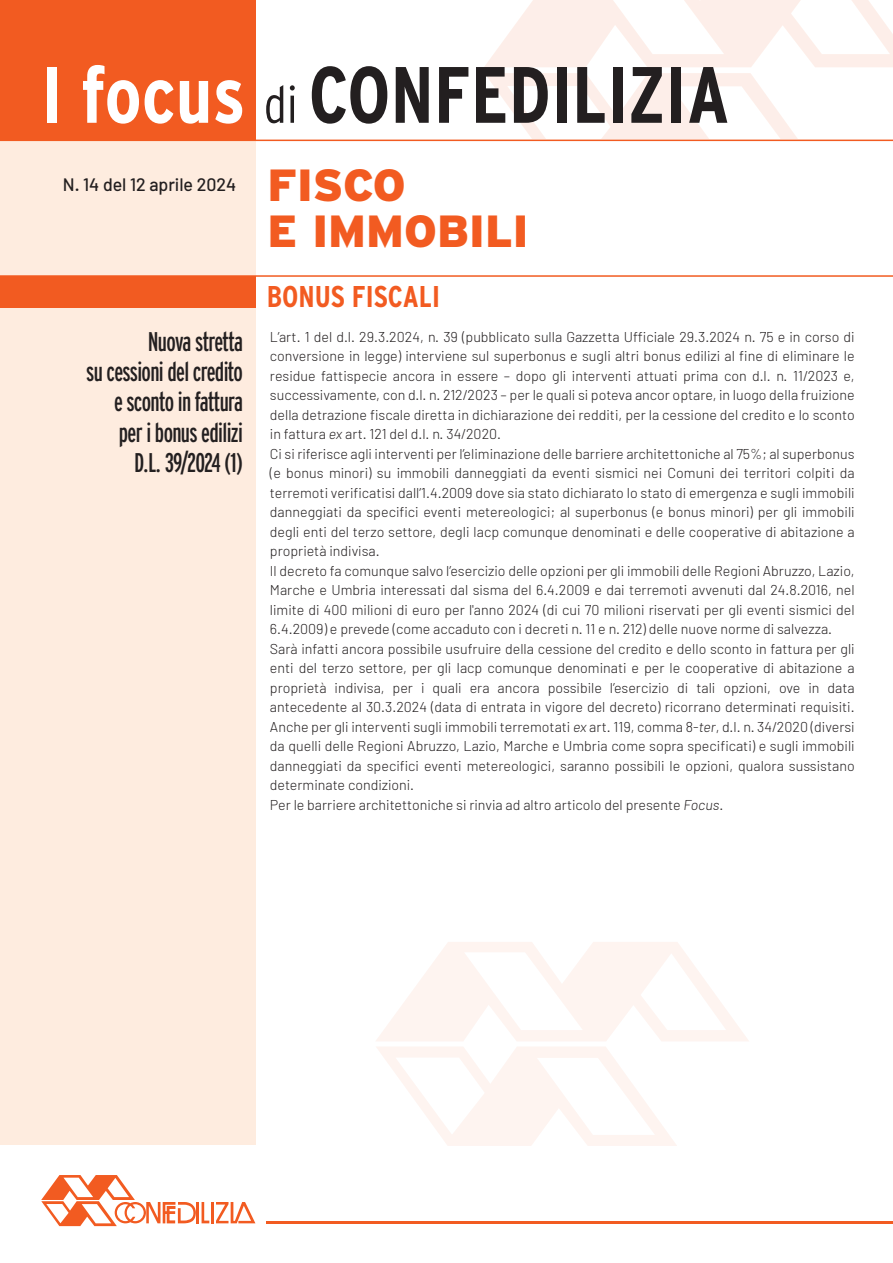
<style>
.page{position:relative;width:893px;height:1263px;background:#fff}
.page>*{position:absolute;margin:0;border:0;box-sizing:border-box;transform-origin:0 0}
.t1{font:700 condensed 79.65px "Interstate";color:#231f20}
.t2{font:900 45px/45.5px "Interstate";color:#f25b21}
.t3{font:700 condensed 30px "Interstate";color:#f25b21}
.t4{font:extra-condensed 27px/30.5px "Interstate";letter-spacing:-.025em;color:#231f20;text-align:right}
.t5{font:500 18px "Barlow";color:#231f20}
.t6{font:300 14.25px/19.5px "Barlow";color:#231f20}
.s1{color:#fff}
.s2{font-weight:300;font-size:51.75px}
.s3{font-style:italic}
</style>
<div class="page">
<div style="left:0;top:0;width:255px;height:1144px;background:#feecdf"></div>
<hr style="left:267px;top:1221px;width:626px;height:2px;background:#f25b21">
<hr style="left:196px;top:1202px;width:3px;height:21px;background:#f25b21">
<svg style="left:202px;top:1202px;width:7px;height:21px"></svg>
<hr style="left:211px;top:1202px;width:3px;height:21px;background:#f25b21">
<svg style="left:216px;top:1202px;width:39px;height:21px"></svg>
<svg style="left:41px;top:1175px;width:155px;height:51px"></svg>
<svg style="left:484px;top:0;width:409px;height:67px"></svg>
<svg style="left:485px;top:73px;width:313px;height:66px"></svg>
<div style="left:0;top:0;width:255px;height:140px;background:#f25b21"></div>
<hr style="left:0;top:140px;width:893px;height:1px;background:#f25b21">
<hr style="left:0;top:275px;width:893px;height:2px;background:#f25b21">
<div style="left:0;top:276px;width:255px;height:31px;background:#f25b21"></div>
<svg style="left:376px;top:942px;width:373px;height:204px"></svg>
<h1 class="t1" style="left:41px;top:50px;width:690px"><span class="s1">I focus</span> <span class="s2">di</span> CONFEDILIZIA</h1>
<p class="t5" style="left:63px;top:173px;width:175px">N. 14 del 12 aprile 2024</p>
<h3 class="t4" style="left:86px;top:326px;width:158px">Nuova stretta<br>su cessioni del credito e sconto in fattura per i bonus edilizi<br>D.L. 39/2024 (1)</h3>
<h2 class="t2" style="left:267px;top:162px;width:262px">FISCO<br>E IMMOBILI</h2>
<h3 class="t3" style="left:267px;top:280px;width:175px">BONUS FISCALI</h3>
<p class="t6" style="left:270px;top:326px;width:586px">L’art. 1 del d.l. 29.3.2024, n. 39 (pubblicato sulla Gazzetta Ufficiale 29.3.2024 n. 75 e in corso di conversione in legge) interviene sul superbonus e sugli altri bonus edilizi al fine di eliminare le residue fattispecie ancora in essere – dopo gli interventi attuati prima con d.l. n. 11/2023 e, successivamente, con d.l. n. 212/2023 – per le quali si poteva ancor optare, in luogo della fruizione della detrazione fiscale diretta in dichiarazione dei redditi, per la cessione del credito e lo sconto in fattura <span class="s3">ex</span> art. 121 del d.l. n. 34/2020.<br>Ci si riferisce agli interventi per l’eliminazione delle barriere architettoniche al 75%; al superbonus (e bonus minori) su immobili danneggiati da eventi sismici nei Comuni dei territori colpiti da terremoti verificatisi dall’1.4.2009 dove sia stato dichiarato lo stato di emergenza e sugli immobili danneggiati da specifici eventi metereologici; al superbonus (e bonus minori) per gli immobili degli enti del terzo settore, degli Iacp comunque denominati e delle cooperative di abitazione a proprietà indivisa.<br>Il decreto fa comunque salvo l’esercizio delle opzioni per gli immobili delle Regioni Abruzzo, Lazio, Marche e Umbria interessati dal sisma del 6.4.2009 e dai terremoti avvenuti dal 24.8.2016, nel limite di 400 milioni di euro per l'anno 2024 (di cui 70 milioni riservati per gli eventi sismici del 6.4.2009) e prevede (come accaduto con i decreti n. 11 e n. 212) delle nuove norme di salvezza.<br>Sarà infatti ancora possibile usufruire della cessione del credito e dello sconto in fattura per gli enti del terzo settore, per gli Iacp comunque denominati e per le cooperative di abitazione a proprietà indivisa, per i quali era ancora possibile l’esercizio di tali opzioni, ove in data antecedente al 30.3.2024 (data di entrata in vigore del decreto) ricorrano determinati requisiti.<br>Anche per gli interventi sugli immobili terremotati <span class="s3">ex</span> art. 119, comma 8-<span class="s3">ter</span>, d.l. n. 34/2020 (diversi da quelli delle Regioni Abruzzo, Lazio, Marche e Umbria come sopra specificati) e sugli immobili danneggiati da specifici eventi metereologici, saranno possibili le opzioni, qualora sussistano determinate condizioni.<br>Per le barriere architettoniche si rinvia ad altro articolo del presente <span class="s3">Focus</span>.</p>
</div>
